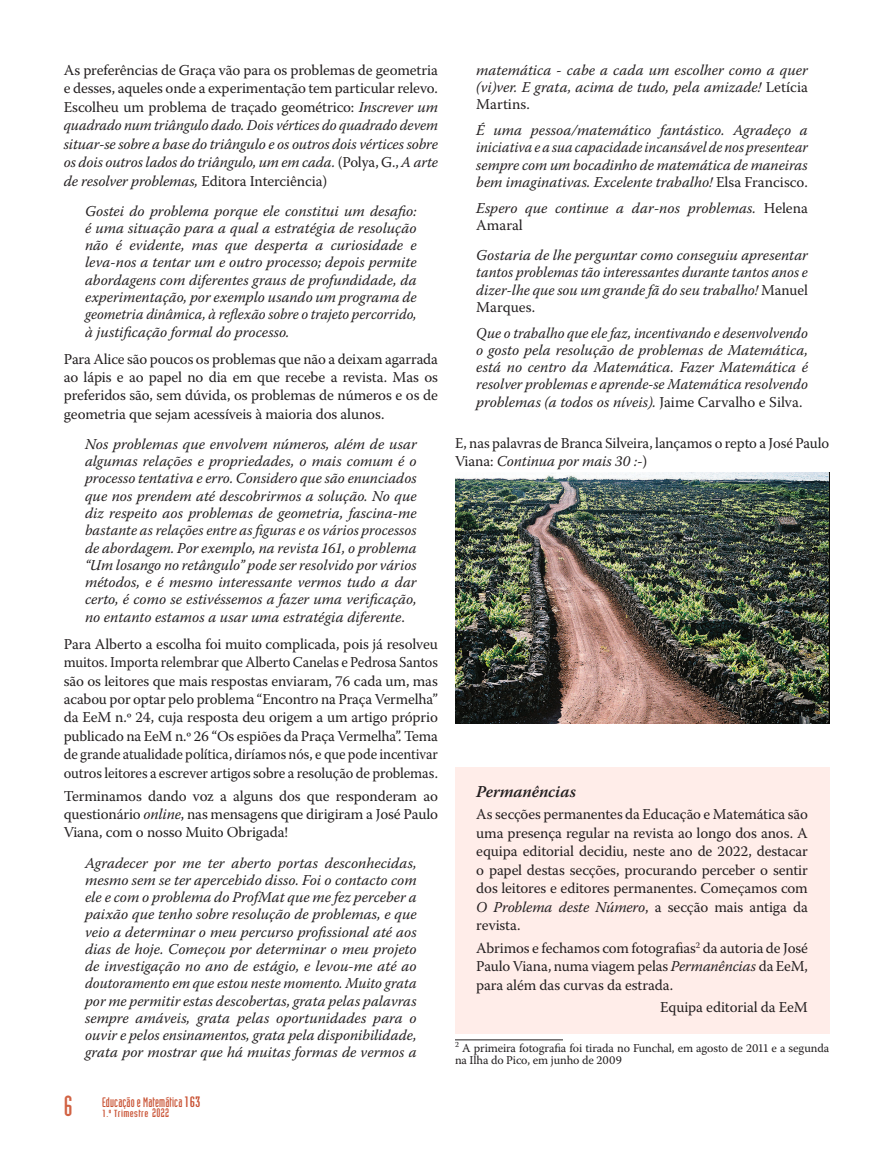
<style>
.page{position:relative;width:893px;height:1149px;background:#fff}
.page>*{position:absolute;margin:0;border:0;box-sizing:border-box;transform-origin:0 0}
.TEXTO_PRINCIPAL{font:italic 600 16.5px "Warnock Pro";letter-spacing:-.005em;color:#231f20}
.CITACAO{font:italic 15px/17.2px "Warnock Pro";color:#231f20;text-align:justify}
.TEXTO_PRINCIPAL-2{font:15px/18.5px "Warnock Pro";letter-spacing:-.01em;color:#231f20;text-align:justify}
.TEXTO_PRINCIPAL-3{font:italic 15px/18.5px "Warnock Pro";letter-spacing:-.01em;color:#231f20;text-align:justify}
.CITACAO-2{font:italic 15px/17.2px "Warnock Pro";color:#231f20;text-align:justify;scale:.96 1}
.t1{font:13.5px "Industria LT Std Solid";letter-spacing:.01em;color:#c85031}
.NOTA_de_RODAPE{font:12px/12px "Warnock Pro";letter-spacing:-.01em;color:#231f20}
.t2{font:10.2px "Industria LT Std Solid";letter-spacing:.03em;color:#c85031;scale:1.33 1}
.s1{font-style:normal}
.s2{font-style:italic}
.s3{font-size:28.5px;color:#d16243}
.s4{font-size:14.7px}
.s5{font-size:12.15px}
</style>
<div class="page">
<div style="left:455px;top:767px;width:374px;height:46px;background:#ffede9"></div>
<div style="left:455px;top:782px;width:374px;height:177px;background:#ffede9"></div>
<div style="left:455px;top:915px;width:374px;height:103px;background:#ffede9"></div>
<div style="left:455px;top:975px;width:374px;height:58px;background:#ffede9"></div>
<img style="left:455px;top:472px;width:374px;height:250px">
<hr style="left:455px;top:1039px;width:108px;height:1px;background:#231f20">
<p class="TEXTO_PRINCIPAL-3" style="left:64px;top:60px;width:376px"><span class="s1">As preferências de Graça vão para os problemas de geometria e desses, aqueles onde a experimentação tem particular relevo.<br>Escolheu um problema de traçado geométrico:</span> Inscrever um quadrado num triângulo dado. Dois vértices do quadrado devem situar-se sobre a base do triângulo e os outros dois vértices sobre os dois outros lados do triângulo, um em cada. <span class="s1">(Polya, G.,</span> A arte de resolver problemas, <span class="s1">Editora Interciência)</span></p>
<p class="CITACAO" style="left:85px;top:202px;width:333px">Gostei do problema porque ele constitui um desafio: é uma situação para a qual a estratégia de resolução não é evidente, mas que desperta a curiosidade e leva-nos a tentar um e outro processo; depois permite abordagens com diferentes graus de profundidade, da experimentação, por exemplo usando um programa de geometria dinâmica, à reflexão sobre o trajeto percorrido, à justificação formal do processo.</p>
<p class="TEXTO_PRINCIPAL-2" style="left:64px;top:349px;width:376px">Para Alice são poucos os problemas que não a deixam agarrada ao lápis e ao papel no dia em que recebe a revista. Mas os preferidos são, sem dúvida, os problemas de números e os de geometria que sejam acessíveis à maioria dos alunos.</p>
<p class="CITACAO" style="left:85px;top:435px;width:333px">Nos problemas que envolvem números, além de usar algumas relações e propriedades, o mais comum é o processo tentativa e erro. Considero que são enunciados que nos prendem até descobrirmos a solução. No que diz respeito aos problemas de geometria, fascina-me bastante as relações entre as figuras e os vários processos de abordagem. Por exemplo, na revista 161, o problema “Um losango no retângulo” pode ser resolvido por vários métodos, e é mesmo interessante vermos tudo a dar certo, é como se estivéssemos a fazer uma verificação, no entanto estamos a usar uma estratégia diferente<span class="s1">.</span></p>
<p class="TEXTO_PRINCIPAL-2" style="left:64px;top:634px;width:376px">Para Alberto a escolha foi muito complicada, pois já resolveu muitos. Importa relembrar que Alberto Canelas e Pedrosa Santos são os leitores que mais respostas enviaram, 76 cada um, mas acabou por optar pelo problema “Encontro na Praça Vermelha” da EeM n.º 24, cuja resposta deu origem a um artigo próprio publicado na EeM n.º 26 “Os espiões da Praça Vermelha”. Tema de grande atualidade política, diríamos nós, e que pode incentivar outros leitores a escrever artigos sobre a resolução de problemas.</p>
<p class="TEXTO_PRINCIPAL-2" style="left:64px;top:785px;width:376px">Terminamos dando voz a alguns dos que responderam ao questionário <span class="s2">online</span>, nas mensagens que dirigiram a José Paulo Viana, com o nosso Muito Obrigada!</p>
<p class="CITACAO" style="left:85px;top:853px;width:333px">Agradecer por me ter aberto portas desconhecidas, mesmo sem se ter apercebido disso. Foi o contacto com ele e com o problema do ProfMat que me fez perceber a paixão que tenho sobre resolução de problemas, e que veio a determinar o meu percurso profissional até aos dias de hoje. Começou por determinar o meu projeto de investigação no ano de estágio, e levou-me até ao doutoramento em que estou neste momento. Muito grata por me permitir estas descobertas, grata pelas palavras sempre amáveis, grata pelas oportunidades para o ouvir e pelos ensinamentos, grata pela disponibilidade, grata por mostrar que há muitas formas de vermos a</p>
<p class="t1" style="left:64px;top:1093px;width:138px"><span class="s3">6</span> Educação e Matemática<span class="s4">163</span></p>
<p class="t2" style="left:102px;top:1107px;width:52px">1.º Trimestre <span class="s5">2022</span></p>
<p class="CITACAO" style="left:476px;top:61px;width:333px">matemática - cabe a cada um escolher como a quer (vi)ver. E grata, acima de tudo, pela amizade! <span class="s1">Letícia Martins.</span></p>
<p class="CITACAO" style="left:476px;top:121px;width:333px">É uma pessoa/matemático fantástico. Agradeço a iniciativa e a sua capacidade incansável de nos presentear sempre com um bocadinho de matemática de maneiras bem imaginativas. Excelente trabalho! <span class="s1">Elsa Francisco.</span></p>
<p class="CITACAO" style="left:476px;top:199px;width:333px">Espero que continue a dar-nos problemas. <span class="s1">Helena<br>Amaral</span></p>
<p class="CITACAO" style="left:476px;top:246px;width:333px">Gostaria de lhe perguntar como conseguiu apresentar tantos problemas tão interessantes durante tantos anos e dizer-lhe que sou um grande fã do seu trabalho! <span class="s1">Manuel Marques.</span></p>
<p class="CITACAO-2" style="left:476px;top:324px;width:347px">Que o trabalho que ele faz, incentivando e desenvolvendo o gosto pela resolução de problemas de Matemática, está no centro da Matemática. Fazer Matemática é resolver problemas e aprende-se Matemática resolvendo problemas (a todos os níveis). <span class="s1">Jaime Carvalho e Silva.</span></p>
<p class="TEXTO_PRINCIPAL-2" style="left:455px;top:433px;width:376px">E, nas palavras de Branca Silveira, lançamos o repto a José Paulo<br>Viana: <span class="s2">Continua por mais 30 :-</span>)</p>
<p class="TEXTO_PRINCIPAL" style="left:476px;top:781px;width:101px">Permanências</p>
<p class="TEXTO_PRINCIPAL-2" style="left:476px;top:804px;width:333px">As secções permanentes da Educação e Matemática são uma presença regular na revista ao longo dos anos. A equipa editorial decidiu, neste ano de 2022, destacar o papel destas secções, procurando perceber o sentir dos leitores e editores permanentes. Começamos com <span class="s2">O Problema deste Número</span>, a secção mais antiga da revista.</p>
<p class="TEXTO_PRINCIPAL-2" style="left:476px;top:938px;width:333px">Abrimos e fechamos com fotografias<sup>2</sup> da autoria de José Paulo Viana, numa viagem pelas <span class="s2">Permanências</span> da EeM, para além das curvas da estrada.</p>
<p class="TEXTO_PRINCIPAL-2" style="left:660px;top:997px;width:149px">Equipa editorial da EeM</p>
<p class="NOTA_de_RODAPE" style="left:455px;top:1041px;width:376px"><sup>2</sup> A primeira fotografia foi tirada no Funchal, em agosto de 2011 e a segunda na Ilha do Pico, em junho de 2009</p>
</div>
